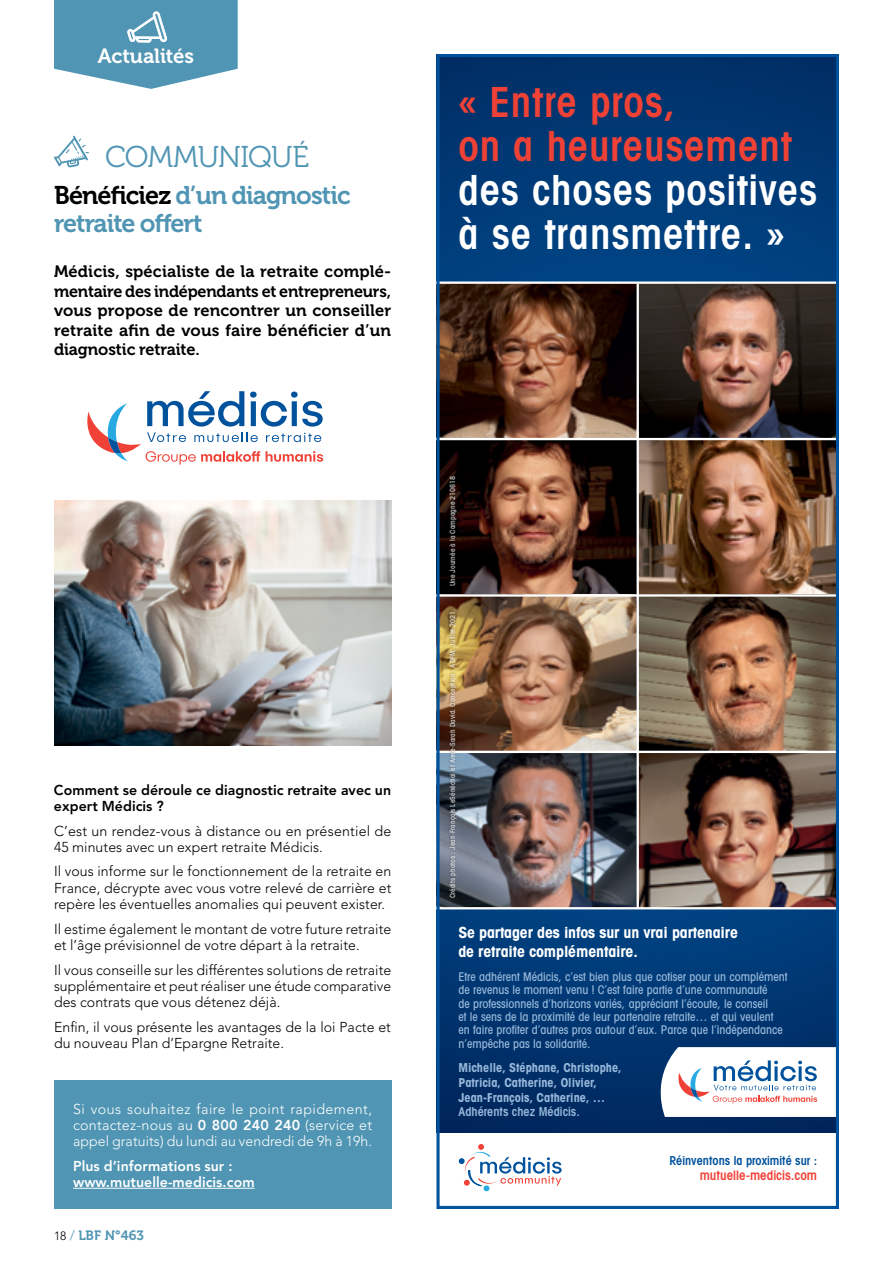
<style>
.page{position:relative;width:893px;height:1263px;background:#fff}
.page>*{position:absolute;margin:0;border:0;box-sizing:border-box;transform-origin:0 0}
.t1{font:600 condensed 41.55px/44.2px "Avant Garde";letter-spacing:.02em;color:#fff}
.t2{font:600 condensed 41.55px/44.2px "Avant Garde";letter-spacing:.02em;color:#ef4136}
.t3{font:30px "Museo 300";letter-spacing:-.025em;color:#5095b3}
.t4{font:25.5px/28.5px "Museo 700";letter-spacing:-.035em;color:#5095b3}
.t5{font:20.4px "Museo 700";letter-spacing:-.005em;color:#fff}
.t6{font:16.5px/19.5px "Museo 700";color:#000;text-align:justify}
.t7{font:700 condensed 15.3px/18.5px "Avant Garde";letter-spacing:-.01em;color:#fff;scale:1.04 1}
.t8{font:300 14.25px/16.2px "Avenir LT Std";letter-spacing:.005em;color:#000}
.t9{font:300 14.25px/16.2px "Avenir LT Std";letter-spacing:.005em;color:#fff;text-align:justify}
.t10{font:800 14.25px/16.2px "Avenir LT Std";letter-spacing:.005em;color:#000}
.t11{font:800 14.25px/16.2px "Avenir LT Std";letter-spacing:.005em;color:#fff}
.t12{font:13.5px "Museo 700";letter-spacing:-.005em;color:#5095b3}
.t13{font:600 condensed 13.2px "Avant Garde";color:#ef4136}
.t14{font:700 condensed 12.3px/14.9px "Avant Garde";color:#97b7da}
.t15{font:600 condensed 12.3px "Avant Garde";color:#00529c}
.t16{font:600 condensed 12.3px "Avant Garde";color:#97b7da}
.t17{font:500 condensed 12px/13.4px "Avant Garde";color:#97b7da}
.t18{font:600 condensed 7.2px "Avant Garde";color:#fff}
.s1{color:#000}
.s2{font-weight:800}
.s3{font-family:"Avenir LT Std";font-weight:300;font-size:12px;color:#000}
.s4{font-family:"Avenir LT Std";font-weight:300}
</style>
<div class="page">
<img style="left:440px;top:58px;width:395px;height:1075px">
<img style="left:440px;top:284px;width:395px;height:623px">
<hr style="left:637px;top:284px;width:2px;height:624px;background:#fff">
<hr style="left:436px;top:907px;width:403px;height:2px;background:#fff">
<hr style="left:436px;top:281px;width:403px;height:3px;background:#fff">
<hr style="left:436px;top:438px;width:403px;height:2px;background:#fff">
<hr style="left:436px;top:594px;width:403px;height:3px;background:#fff">
<hr style="left:436px;top:751px;width:403px;height:2px;background:#fff">
<div style="left:448px;top:474px;width:10px;height:425px;background:#000;opacity:.5"></div>
<svg style="left:458px;top:1144px;width:104px;height:48px"></svg>
<svg style="left:649px;top:1047px;width:186px;height:70px"></svg>
<div style="left:436px;top:54px;width:403px;height:1155px;border:3px solid #00529c"></div>
<svg style="left:87px;top:391px;width:236px;height:74px"></svg>
<svg style="left:54px;top:0;width:184px;height:89px;background:#68a3bd"></svg>
<img style="left:54px;top:500px;width:337px;height:246px">
<div style="left:54px;top:1080px;width:337px;height:129px;background:#5095b3"></div>
<hr style="left:73px;top:1188px;width:182px;height:1px;background:#fff">
<svg style="left:54px;top:136px;width:35px;height:31px"></svg>
<h3 class="t5" style="left:98px;top:45px;width:98px">Actualités</h3>
<h2 class="t3" style="left:105px;top:141px;width:206px">COMMUNIQUÉ</h2>
<h3 class="t4" style="left:54px;top:181px;width:298px"><span class="s1">Bénéficiez</span> d’un diagnostic retraite offert</h3>
<p class="t6" style="left:54px;top:262px;width:339px">Médicis, spécialiste de la retraite complé&shy;mentaire des indépendants et entrepreneurs, vous propose de rencontrer un conseiller retraite afin de vous faire bénéficier d’un diagnostic retraite.</p>
<p class="t10" style="left:54px;top:782px;width:339px">Comment se déroule ce diagnostic retraite avec un expert Médicis ?</p>
<p class="t8" style="left:54px;top:823px;width:339px">C’est un rendez-vous à distance ou en présentiel de<br>45 minutes avec un expert retraite Médicis.</p>
<p class="t8" style="left:54px;top:863px;width:339px;text-align:justify">Il vous informe sur le fonctionnement de la retraite en France, décrypte avec vous votre relevé de carrière et repère les éventuelles anomalies qui peuvent exister.</p>
<p class="t8" style="left:54px;top:921px;width:339px">Il estime également le montant de votre future retraite et l’âge prévisionnel de votre départ à la retraite.</p>
<p class="t8" style="left:54px;top:961px;width:339px;text-align:justify">Il vous conseille sur les différentes solutions de retraite supplémentaire et peut réaliser une étude comparative des contrats que vous détenez déjà.</p>
<p class="t8" style="left:54px;top:1019px;width:338px">Enfin, il vous présente les avantages de la loi Pacte et du nouveau Plan d’Epargne Retraite.</p>
<p class="t9" style="left:73px;top:1100px;width:301px">Si vous souhaitez faire le point rapidement, contactez-nous au <span class="s2">0 800 240 240</span> (service et appel gratuits) du lundi au vendredi de 9h à 19h.</p>
<p class="t11" style="left:73px;top:1157px;width:183px">Plus d’informations sur : www.mutuelle-medicis.com</p>
<p class="t12" style="left:54px;top:1227px;width:91px"><span class="s3">18</span> <span class="s4">/</span> LBF N°463</p>
<h1 class="t2" style="left:458px;top:79px;width:335px">« Entre pros,<br>on a heureusement</h1>
<h1 class="t1" style="left:458px;top:168px;width:360px">des choses positives à se transmettre. »</h1>
<p class="t18" style="left:448px;top:586px;width:112px;rotate:-90deg">Une Journée à la Campagne 210618</p>
<p class="t18" style="left:448px;top:898px;width:291px;rotate:-90deg">Crédits photos : Jean-François LeSénéchal et Anne-Sarah David. Conception : ADFM. Juillet 2021.</p>
<p class="t7" style="left:458px;top:923px;width:270px">Se partager des infos sur un vrai partenaire de retraite complémentaire.</p>
<p class="t17" style="left:458px;top:970px;width:331px">Etre adhérent Médicis, c’est bien plus que cotiser pour un complément de revenus le moment venu ! C’est faire partie d’une communauté<br>de professionnels d’horizons variés, appréciant l’écoute, le conseil<br>et le sens de la proximité de leur partenaire retraite… et qui veulent en faire profiter d’autres pros autour d’eux. Parce que l’indépendance n’empêche pas la solidarité.</p>
<p class="t14" style="left:458px;top:1060px;width:165px">Michelle, Stéphane, Christophe,<br>Patricia, Catherine, Olivier,<br>Jean-François, Catherine, …</p>
<p class="t16" style="left:458px;top:1104px;width:123px">Adhérents chez Médicis.</p>
<p class="t15" style="left:669px;top:1152px;width:149px">Réinventons la proximité sur :</p>
<p class="t13" style="left:700px;top:1167px;width:119px">mutuelle-medicis.com</p>
</div>
